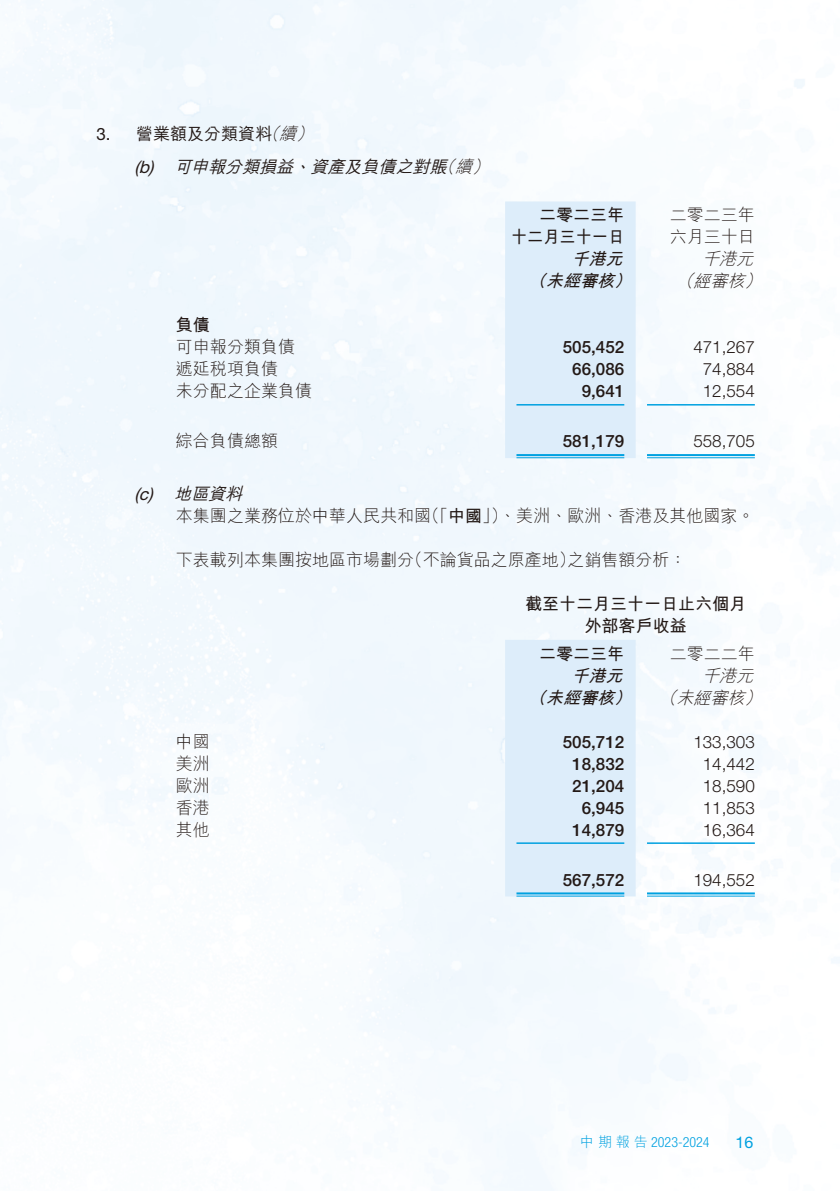
<style>
.page{position:relative;width:840px;height:1191px;background:#fff}
.page>*{position:absolute;margin:0;border:0;box-sizing:border-box;transform-origin:0 0}
.t1{font:300 17px/22px "M Hei HK";color:#231916}
.t2{font:300 17px "Helvetica Neue LT Std";color:#231916}
.t3{font:500 17px "Helvetica Neue LT Std";color:#231916}
.t4{font:700 17px/22px "M Hei HK";color:#231916;text-align:right}
.t5{font:italic 300 17px "M Hei HK";color:#231916}
.t6{font:italic 500 17px "M Hei HK";color:#231916}
.t7{font:italic 700 17px "M Hei HK";color:#231916}
.t8{font:500 17px "M Hei HK";color:#231916}
.t9{font:italic 17px "Helvetica Neue LT Std";color:#231916}
.t10{font:17px "Helvetica Neue LT Std";color:#231916}
.t11{font:16px "Helvetica Neue LT Std";color:#00a1e0}
.t12{font:300 condensed 14px "Helvetica Neue LT Std";color:#00a1e0}
.s1{font-weight:300;font-style:italic}
.s2{font-weight:300}
.s3{font-weight:700}
.s4{font-family:"M Hei HK";font-stretch:normal}
</style>
<div class="page">
<img style="left:0;top:0;width:839px;height:1191px">
<div style="left:505px;top:201px;width:130px;height:257px;background:#ddedfa"></div>
<hr style="left:516px;top:404px;width:108px;height:1px;background:#00a1e0">
<hr style="left:646px;top:404px;width:108px;height:1px;background:#00a1e0">
<hr style="left:516px;top:454px;width:108px;height:2px;background:#00a1e0">
<hr style="left:516px;top:457px;width:108px;height:1px;background:#00a1e0">
<hr style="left:646px;top:454px;width:108px;height:2px;background:#00a1e0">
<hr style="left:646px;top:457px;width:108px;height:1px;background:#00a1e0">
<div style="left:505px;top:640px;width:130px;height:256px;background:#ddedfa"></div>
<hr style="left:516px;top:842px;width:108px;height:2px;background:#00a1e0">
<hr style="left:646px;top:842px;width:108px;height:2px;background:#00a1e0">
<hr style="left:516px;top:892px;width:108px;height:2px;background:#00a1e0">
<hr style="left:516px;top:895px;width:108px;height:1px;background:#00a1e0">
<hr style="left:646px;top:892px;width:108px;height:2px;background:#00a1e0">
<hr style="left:646px;top:895px;width:108px;height:1px;background:#00a1e0">
<p class="t10" style="left:96px;top:124px;width:16px">3.</p>
<p class="t8" style="left:136px;top:121px;width:166px">營業額及分類資料<span class="s1">續</span></p>
<p class="t5" style="left:262px;top:125px;width:23px">（</p>
<p class="t5" style="left:296px;top:125px;width:23px">(</p>
<p class="t9" style="left:134px;top:157px;width:21px">b(</p>
<p class="t9" style="left:149px;top:157px;width:6px">)</p>
<p class="t9" style="left:134px;top:484px;width:20px">c(</p>
<p class="t9" style="left:148px;top:484px;width:6px">)</p>
<p class="t6" style="left:310px;top:155px;width:168px">資產及負債之對賬<span class="s2">續</span></p>
<p class="t5" style="left:437px;top:158px;width:23px">（</p>
<p class="t5" style="left:471px;top:158px;width:23px">(</p>
<p class="t6" style="left:174px;top:155px;width:126px">可申報分類損益</p>
<p class="t6" style="left:293px;top:155px;width:24px">、</p>
<p class="t4" style="left:176px;top:313px;width:35px">負債</p>
<p class="t1" style="left:176px;top:336px;width:120px">可申報分類負債</p>
<p class="t1" style="left:176px;top:358px;width:103px">遞延稅項負債</p>
<p class="t1" style="left:176px;top:380px;width:137px">未分配之企業負債</p>
<p class="t1" style="left:176px;top:430px;width:103px">綜合負債總額</p>
<p class="t6" style="left:174px;top:481px;width:75px">地區資料</p>
<p class="t4" style="left:511px;top:203px;width:115px">二零二三年<br>十二月三十一日</p>
<p class="t1" style="left:669px;top:204px;width:86px">二零二三年六月三十日</p>
<p class="t5" style="left:701px;top:250px;width:57px">千港元</p>
<p class="t7" style="left:571px;top:247px;width:58px">千港元</p>
<p class="t7" style="left:613px;top:269px;width:24px">）</p>
<p class="t5" style="left:676px;top:272px;width:23px">（</p>
<p class="t5" style="left:744px;top:272px;width:23px">(</p>
<p class="t5" style="left:693px;top:272px;width:57px">經審核</p>
<p class="t7" style="left:545px;top:269px;width:75px">未經審核</p>
<p class="t7" style="left:528px;top:269px;width:24px">（</p>
<p class="t3" style="left:562px;top:337px;width:63px">505,452</p>
<p class="t2" style="left:693px;top:337px;width:63px">471,267</p>
<p class="t3" style="left:572px;top:359px;width:53px">66,086</p>
<p class="t2" style="left:702px;top:359px;width:53px">74,884</p>
<p class="t3" style="left:581px;top:381px;width:44px">9,641</p>
<p class="t2" style="left:702px;top:381px;width:53px">12,554</p>
<p class="t3" style="left:562px;top:431px;width:63px">581,179</p>
<p class="t2" style="left:693px;top:431px;width:63px">558,705</p>
<p class="t1" style="left:422px;top:504px;width:333px">（「<span class="s3">中國</span>」）、美洲、歐洲、香港及其他國家。</p>
<p class="t1" style="left:176px;top:504px;width:256px">本集團之業務位於中華人民共和國</p>
<p class="t1" style="left:405px;top:548px;width:171px">（不論貨品之原產地）</p>
<p class="t1" style="left:176px;top:548px;width:239px">下表載列本集團按地區市場劃分</p>
<p class="t1" style="left:567px;top:548px;width:120px">之銷售額分析：</p>
<p class="t4" style="left:524px;top:591px;width:222px;text-align:center">截至十二月三十一日止六個月外部客戶收益</p>
<p class="t1" style="left:669px;top:642px;width:86px">二零二二年</p>
<p class="t4" style="left:539px;top:641px;width:86px">二零二三年</p>
<p class="t7" style="left:571px;top:663px;width:58px">千港元</p>
<p class="t5" style="left:701px;top:667px;width:57px">千港元</p>
<p class="t7" style="left:613px;top:685px;width:24px">）</p>
<p class="t5" style="left:659px;top:689px;width:23px">（</p>
<p class="t5" style="left:744px;top:689px;width:23px">(</p>
<p class="t5" style="left:676px;top:689px;width:74px">未經審核</p>
<p class="t7" style="left:545px;top:685px;width:75px">未經審核</p>
<p class="t7" style="left:528px;top:685px;width:24px">（</p>
<p class="t1" style="left:176px;top:730px;width:35px">中國</p>
<p class="t3" style="left:562px;top:731px;width:63px">505,712</p>
<p class="t2" style="left:693px;top:731px;width:63px">133,303</p>
<p class="t1" style="left:176px;top:752px;width:35px">美洲</p>
<p class="t3" style="left:572px;top:753px;width:53px">18,832</p>
<p class="t2" style="left:702px;top:753px;width:53px">14,442</p>
<p class="t1" style="left:176px;top:774px;width:35px">歐洲</p>
<p class="t3" style="left:572px;top:775px;width:53px">21,204</p>
<p class="t2" style="left:702px;top:775px;width:53px">18,590</p>
<p class="t1" style="left:176px;top:796px;width:35px">香港</p>
<p class="t3" style="left:581px;top:797px;width:44px">6,945</p>
<p class="t2" style="left:702px;top:797px;width:53px">11,853</p>
<p class="t1" style="left:176px;top:818px;width:35px">其他</p>
<p class="t3" style="left:572px;top:819px;width:53px">14,879</p>
<p class="t2" style="left:702px;top:819px;width:53px">16,364</p>
<p class="t3" style="left:562px;top:869px;width:63px">567,572</p>
<p class="t2" style="left:693px;top:869px;width:63px">194,552</p>
<p class="t12" style="left:579px;top:1133px;width:131px"><span class="s4">中期報告</span> 2023-2024</p>
<p class="t11" style="left:735px;top:1132px;width:19px">16</p>
</div>
